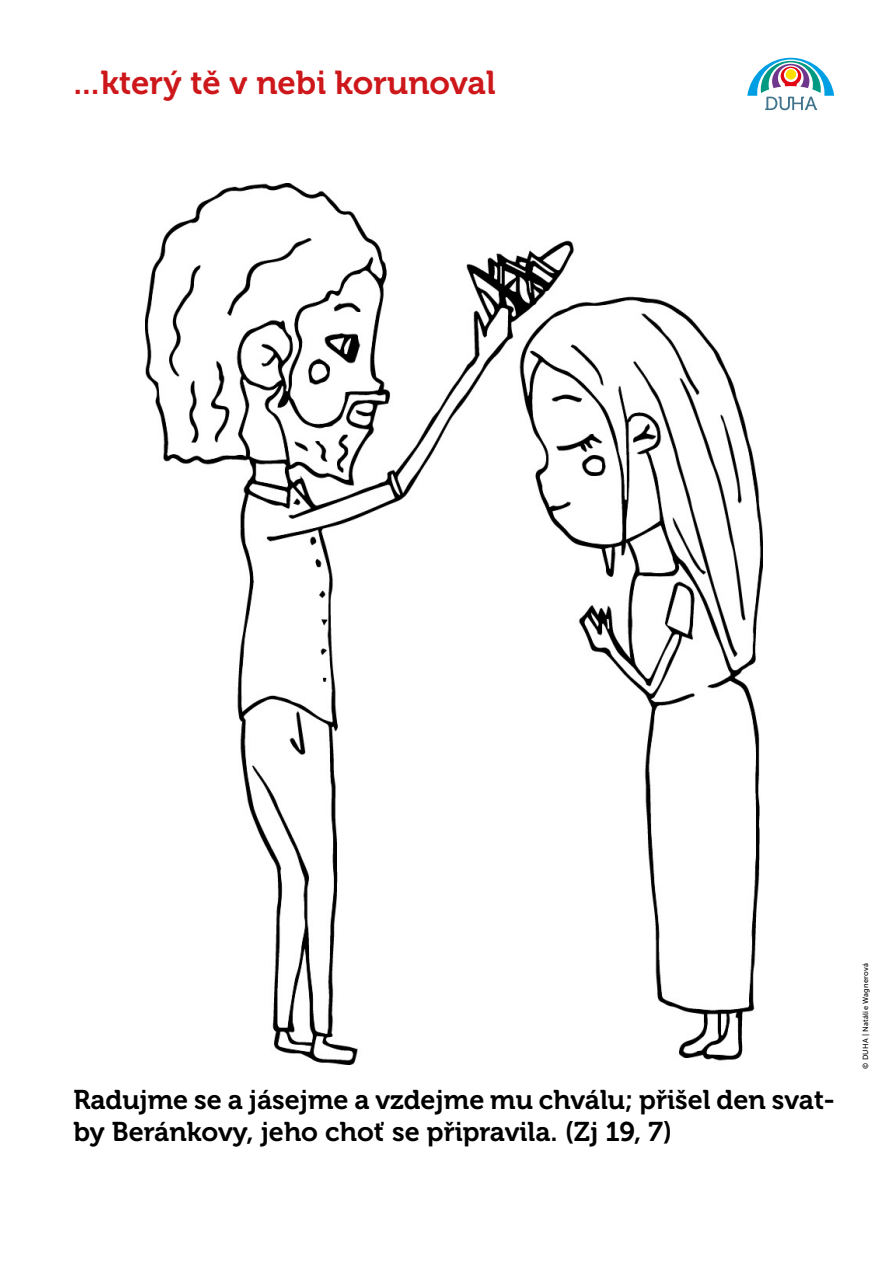
<style>
.page{position:relative;width:893px;height:1263px;background:#fff}
.page>*{position:absolute;margin:0;border:0;box-sizing:border-box;transform-origin:0 0}
.t1{font:33px "Museo 700";color:#cd171a}
.t2{font:27px/32.4px "Museo 700";color:#000}
.t3{font:7.5px "Museo Sans 500";letter-spacing:.035em;color:#000}
</style>
<div class="page">
<svg style="left:747px;top:57px;width:88px;height:53px"></svg>
<img style="left:146px;top:183px;width:617px;height:881px">
<p class="t1" style="left:73px;top:64px;width:424px">... který tě v nebi korunoval</p>
<p class="t2" style="left:73px;top:1084px;width:763px">Radujme se a jásejme a vzdejme mu chválu; přišel den svat&shy;by Beránkovy, jeho choť se připravila. (Zj 19, 7)</p>
<p class="t3" style="left:861px;top:1069px;width:107px;rotate:-90deg">© DUHA | Natálie Wagnerová</p>
</div>
